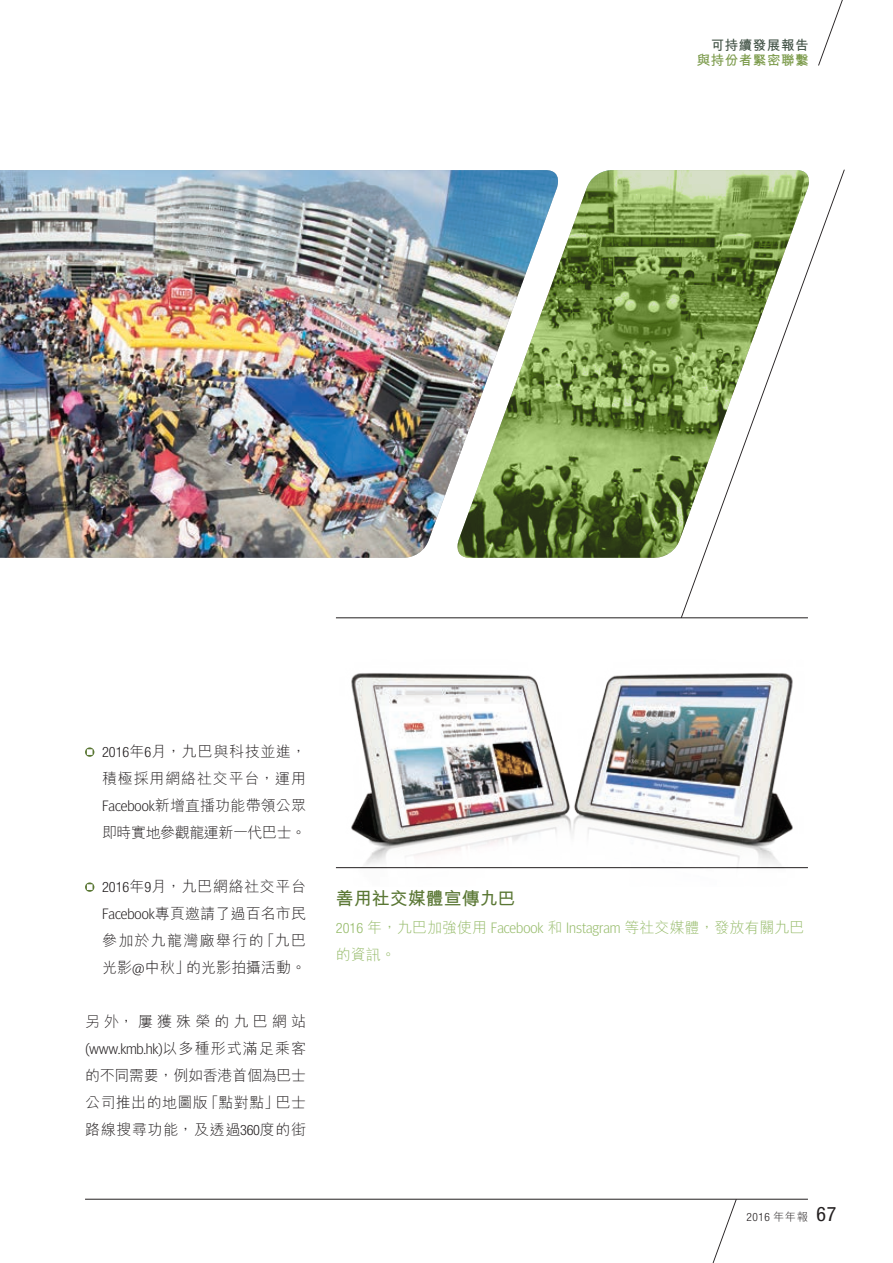
<style>
.page{position:relative;width:893px;height:1263px;background:#fff}
.page>*{position:absolute;margin:0;border:0;box-sizing:border-box;transform-origin:0 0}
.t1{font:700 18px "M Hei HK";color:#5a7734}
.t2{font:300 15px/27px "M Hei HK";letter-spacing:.025em;color:#231f20;text-align:justify}
.t3{font:300 15px/27px "M Hei HK";color:#96bb6a}
.t4{font:300 15px "Meta Headline Pro";letter-spacing:-.02em;color:#231f20}
.t5{font:300 15px "M Hei HK";letter-spacing:.275em;color:#231f20}
.t6{font:700 13.5px "M Hei HK";letter-spacing:.04em;color:#789846}
.t7{font:700 13.5px "M Hei HK";letter-spacing:.04em;color:#3d4e41}
.t8{font:300 condensed 11.4px "Helvetica Neue LT Std";color:#231f20}
.s1{font-family:"Helvetica Neue LT Std";font-stretch:condensed;font-size:14.25px}
.s2{font-family:"Meta Headline Pro"}
.s3{font-family:"M Hei HK"}
.s4{font-family:"M Hei HK";font-stretch:normal;font-size:11.25px}
.s5{font-weight:400;font-size:19.95px}
</style>
<div class="page">
<hr style="left:85px;top:1199px;width:723px;height:1px;background:#231f20">
<svg style="left:695px;top:1199px;width:42px;height:64px"></svg>
<svg style="left:818px;top:0;width:25px;height:66px"></svg>
<img style="left:0;top:170px;width:452px;height:388px">
<img style="left:452px;top:170px;width:229px;height:388px">
<svg style="left:681px;top:169px;width:164px;height:448px"></svg>
<hr style="left:336px;top:617px;width:472px;height:1px;background:#231f20">
<img style="left:335px;top:673px;width:473px;height:196px">
<svg style="left:85px;top:747px;width:9px;height:10px"></svg>
<svg style="left:85px;top:882px;width:9px;height:10px"></svg>
<p class="t7" style="left:711px;top:35px;width:99px">可持續發展報告</p>
<p class="t6" style="left:697px;top:51px;width:113px">與持份者緊密聯繫</p>
<p class="t2" style="left:102px;top:737px;width:206px"><span class="s1">2016</span>年<span class="s1">6</span>月，九巴與科技並進，積極採用網絡社交平台，運用<span class="s2">Facebook</span>新增直播功能帶領公眾即時實地參觀龍運新一代巴士。</p>
<p class="t2" style="left:102px;top:872px;width:206px"><span class="s1">2016</span>年<span class="s1">9</span>月，九巴網絡社交平台<span class="s2">Facebook</span>專頁邀請了過百名市民參加於九龍灣廠舉行的「九巴光影<span class="s2">@</span>中秋」的光影拍攝活動。</p>
<p class="t5" style="left:85px;top:1011px;width:223px">另外，屢獲殊榮的九巴網站</p>
<p class="t4" style="left:85px;top:1038px;width:223px">(www.kmb.hk)<span class="s3">以多種形式滿足乘客</span></p>
<p class="t2" style="left:85px;top:1061px;width:223px">的不同需要，例如香港首個為巴士公司推出的地圖版「點對點」巴士路線搜尋功能，及透過<span class="s1">360</span>度的街</p>
<p class="t1" style="left:336px;top:885px;width:182px">善用社交媒體宣傳九巴</p>
<p class="t3" style="left:336px;top:914px;width:470px"><span class="s1">2016</span> 年，九巴加強使用 <span class="s2">Facebook</span> 和 <span class="s2">Instagram</span> 等社交媒體，發放有關九巴的資訊。</p>
<p class="t8" style="left:747px;top:1210px;width:91px">2016 <span class="s4">年年報</span> <span class="s5">67</span></p>
</div>
